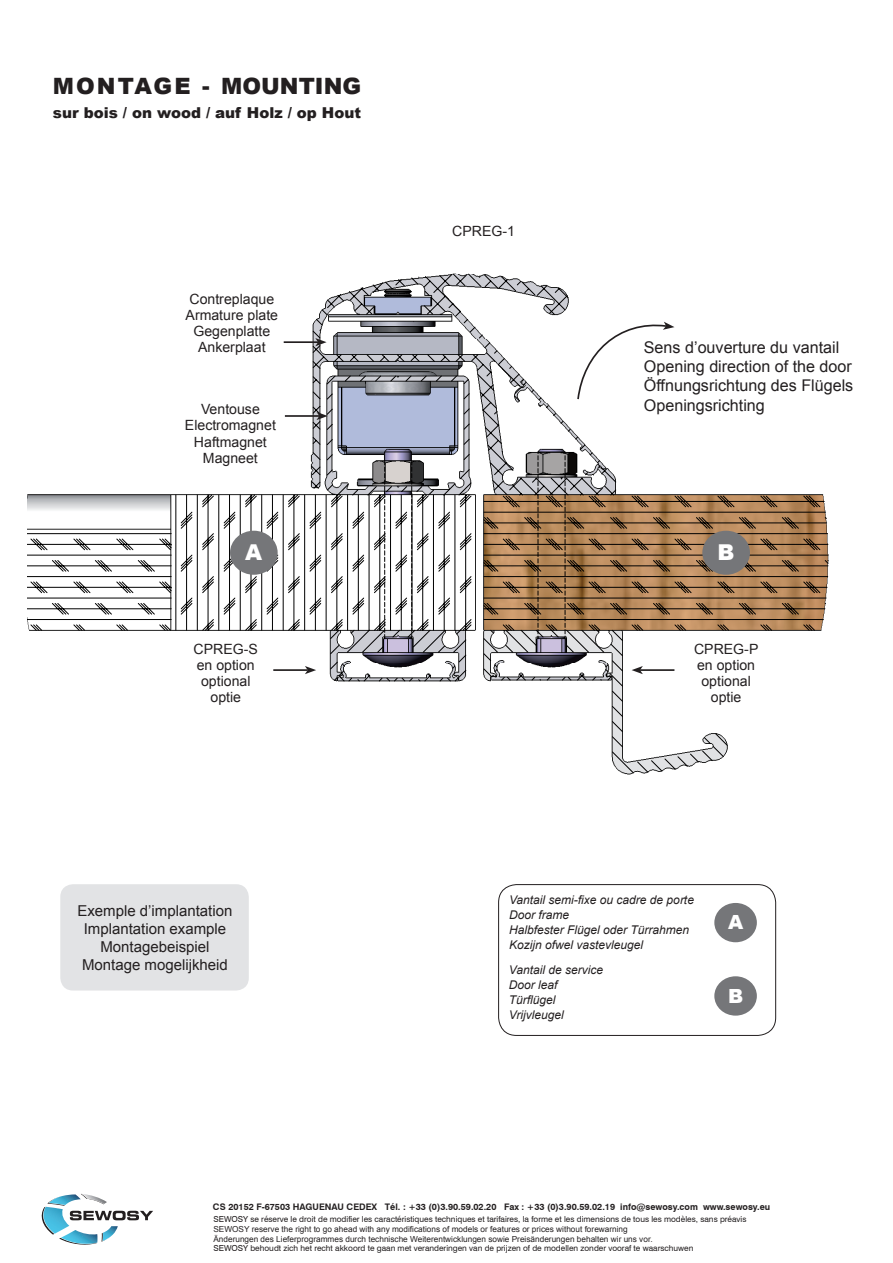
<style>
.page{position:relative;width:893px;height:1263px;background:#fff}
.page>*{position:absolute;margin:0;border:0;box-sizing:border-box;transform-origin:0 0}
.t1{font:900 22.5px "Arial";color:#231f20}
.t2{font:900 21.9px "Arial";color:#fff}
.t3{font:900 19.5px "Arial";color:#fff}
.t4{font:16.2px/19.4px "Arial";color:#231f20}
.t5{font:15px/18px "Arial";color:#231f20;text-align:center}
.t6{font:900 15px "Arial";color:#231f20}
.t7{font:14.1px/16.2px "Arial";color:#231f20;text-align:center}
.t8{font:italic 12px/15px "Arial";color:#231f20}
.t9{font:700 9px "Swiss 721 BT";color:#231f20}
.t10{font:8.25px "Swiss 721 BT";color:#231f20}
.t11{font:8.25px/9.8px "Arial";color:#231f20}
</style>
<div class="page">
<svg style="left:41px;top:1194px;width:112px;height:51px"></svg>
<div style="left:714px;top:903px;width:43px;height:39px;background:#757679;border-radius:50%"></div>
<div style="left:714px;top:976px;width:43px;height:40px;background:#757679;border-radius:50%"></div>
<div style="left:498px;top:884px;width:278px;height:152px;border:1px solid #231f20;border-radius:18px"></div>
<div style="left:60px;top:884px;width:189px;height:106px;background:#e2e3e5;border-radius:13px"></div>
<svg style="left:28px;top:273px;width:801px;height:501px"></svg>
<svg style="left:576px;top:320px;width:98px;height:81px"></svg>
<div style="left:230px;top:531px;width:48px;height:44px;background:#757679;border-radius:50%"></div>
<div style="left:702px;top:531px;width:48px;height:44px;background:#757679;border-radius:50%"></div>
<hr style="left:640px;top:669px;width:34px;height:2px;background:#231f20">
<svg style="left:632px;top:666px;width:11px;height:8px"></svg>
<hr style="left:273px;top:669px;width:35px;height:2px;background:#231f20">
<svg style="left:305px;top:666px;width:11px;height:8px"></svg>
<hr style="left:285px;top:415px;width:34px;height:2px;background:#231f20">
<svg style="left:316px;top:412px;width:12px;height:8px"></svg>
<hr style="left:284px;top:341px;width:34px;height:2px;background:#231f20">
<svg style="left:315px;top:338px;width:12px;height:8px"></svg>
<h1 class="t1" style="left:53px;top:70px;width:310px">MONTAGE - MOUNTING</h1>
<h3 class="t6" style="left:53px;top:102px;width:310px">sur bois / on wood / auf Holz / op Hout</h3>
<h3 class="t7" style="left:186px;top:291px;width:94px">Contreplaque<br>Armature plate<br>Gegenplatte<br>Ankerplaat</h3>
<h3 class="t7" style="left:185px;top:401px;width:92px">Ventouse<br>Electromagnet<br>Haftmagnet<br>Magneet</h3>
<h3 class="t7" style="left:452px;top:223px;width:64px">CPREG-1</h3>
<h3 class="t4" style="left:644px;top:337px;width:211px">Sens d’ouverture du vantail<br>Opening direction of the door<br>Öffnungsrichtung des Flügels<br>Openingsrichting</h3>
<h2 class="t2" style="left:245px;top:536px;width:18px">A</h2>
<h2 class="t2" style="left:718px;top:536px;width:18px">B</h2>
<h3 class="t7" style="left:194px;top:641px;width:66px">CPREG-S en option optional optie</h3>
<h3 class="t7" style="left:694px;top:641px;width:66px">CPREG-P en option optional optie</h3>
<h3 class="t5" style="left:77px;top:902px;width:157px">Exemple d’implantation<br>Implantation example<br>Montagebeispiel<br>Montage mogelijkheid</h3>
<h3 class="t8" style="left:509px;top:893px;width:186px">Vantail semi-fixe ou cadre de porte<br>Door frame<br>Halbfester Flügel oder Türrahmen<br>Kozijn ofwel vastevleugel</h3>
<h3 class="t8" style="left:509px;top:962px;width:96px">Vantail de service<br>Door leaf<br>Türflügel<br>Vrijvleugel</h3>
<h3 class="t3" style="left:728px;top:908px;width:17px">A</h3>
<h3 class="t3" style="left:728px;top:981px;width:17px">B</h3>
<p class="t9" style="left:213px;top:1201px;width:559px">CS 20152 F-67503 HAGUENAU CEDEX Tél. : +33 (0)3.90.59.02.20 Fax : +33 (0)3.90.59.02.19 info@sewosy.com www.sewosy.eu</p>
<p class="t10" style="left:213px;top:1214px;width:535px">SEWOSY se réserve le droit de modifier les caractéristiques techniques et tarifaires, la forme et les dimensions de tous les modèles, sans préavis</p>
<p class="t11" style="left:213px;top:1224px;width:441px">SEWOSY reserve the right to go ahead with any modifications of models or features or prices without forewarning<br>Änderungen des Lieferprogrammes durch technische Weiterentwicklungen sowie Preisänderungen behalten wir uns vor.</p>
<p class="t10" style="left:213px;top:1243px;width:482px">SEWOSY behoudt zich het recht akkoord te gaan met veranderingen van de prijzen of de modellen zonder vooraf te waarschuwen</p>
</div>
